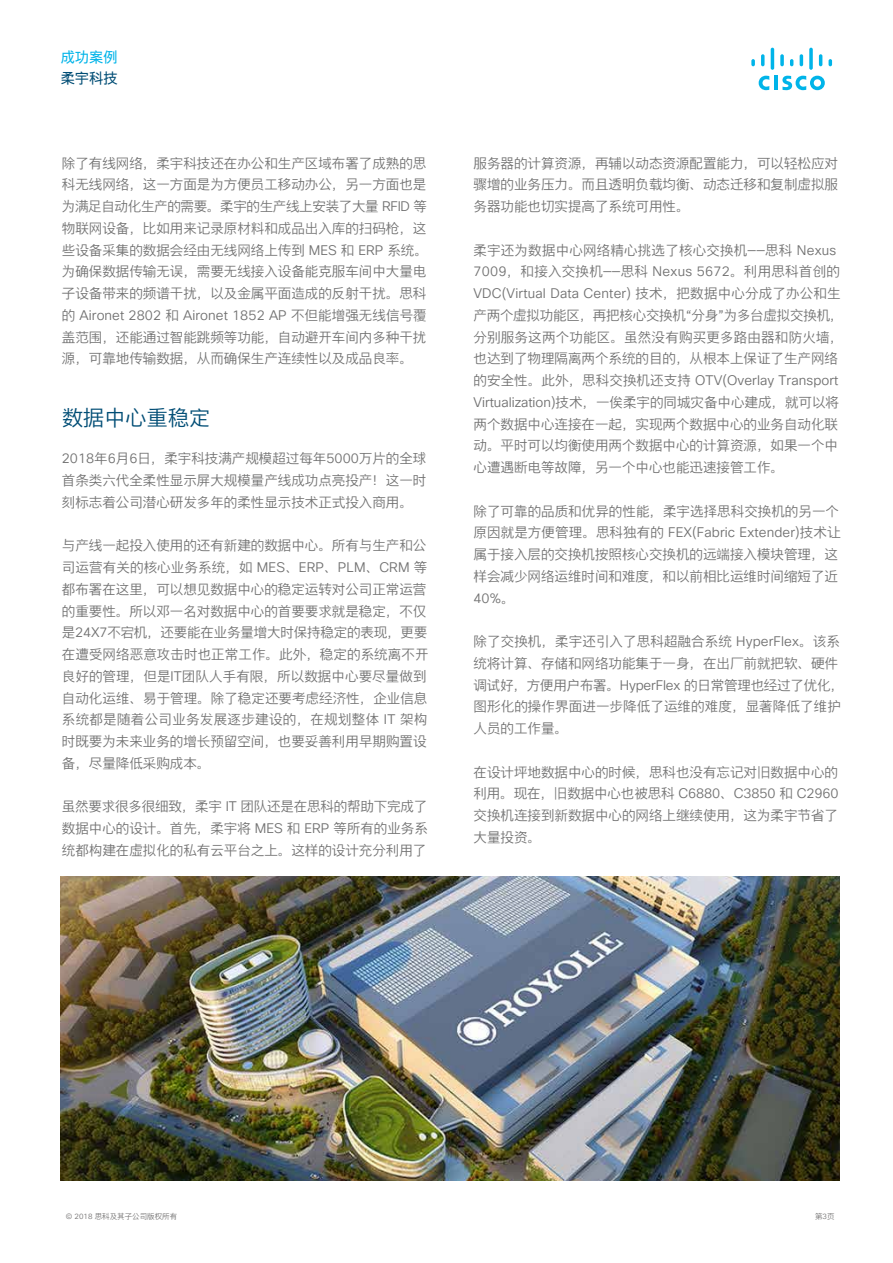
<style>
.page{position:relative;width:893px;height:1263px;background:#fff}
.page>*{position:absolute;margin:0;border:0;box-sizing:border-box;transform-origin:0 0}
.t1{font:21px "Cisco Sans CHS Light";letter-spacing:.01em;color:#004d75}
.t2{font:14.25px "Cisco Sans CHS";color:#00b4e9}
.t3{font:14.25px "Cisco Sans CHS";color:#004d75}
.t4{font:13.5px/21.8px "Cisco Sans CHS Light";color:#717171;text-align:justify}
.t5{font:7.5px "Cisco Sans CHS Light";color:#727171}
</style>
<div class="page">
<img style="left:61px;top:876px;width:778px;height:304px">
<hr style="left:774px;top:76px;width:4px;height:14px;background:#00b4e9">
<svg style="left:759px;top:76px;width:10px;height:14px"></svg>
<svg style="left:782px;top:76px;width:43px;height:14px"></svg>
<svg style="left:751px;top:59px;width:4px;height:7px"></svg>
<svg style="left:761px;top:54px;width:3px;height:12px"></svg>
<hr style="left:771px;top:48px;width:3px;height:22px;background:#00b4e9;border-radius:2px">
<svg style="left:780px;top:54px;width:4px;height:12px"></svg>
<svg style="left:790px;top:59px;width:3px;height:7px"></svg>
<svg style="left:800px;top:54px;width:3px;height:12px"></svg>
<svg style="left:809px;top:48px;width:4px;height:22px"></svg>
<svg style="left:819px;top:54px;width:3px;height:12px"></svg>
<svg style="left:829px;top:59px;width:3px;height:7px"></svg>
<p class="t2" style="left:61px;top:48px;width:58px">成功案例</p>
<p class="t3" style="left:61px;top:68px;width:58px">柔宇科技</p>
<p class="t4" style="left:62px;top:152px;width:368px">除了有线网络，柔宇科技还在办公和生产区域布署了成熟的思科无线网络，这一方面是为方便员工移动办公，另一方面也是为满足自动化生产的需要。柔宇的生产线上安装了大量 RFID 等物联网设备，比如用来记录原材料和成品出入库的扫码枪，这些设备采集的数据会经由无线网络上传到 MES 和 ERP 系统。为确保数据传输无误，需要无线接入设备能克服车间中大量电子设备带来的频谱干扰，以及金属平面造成的反射干扰。思科的 Aironet 2802 和 Aironet 1852 AP 不但能增强无线信号覆盖范围，还能通过智能跳频等功能，自动避开车间内多种干扰源，可靠地传输数据，从而确保生产连续性以及成品良率。</p>
<p class="t4" style="left:473px;top:152px;width:366px">服务器的计算资源，再辅以动态资源配置能力，可以轻松应对骤增的业务压力。而且透明负载均衡、动态迁移和复制虚拟服务器功能也切实提高了系统可用性。</p>
<p class="t4" style="left:473px;top:239px;width:371px;text-align:left">柔宇还为数据中心网络精心挑选了核心交换机——思科 Nexus 7009，和接入交换机——思科 Nexus 5672。利用思科首创的VDC(Virtual Data Center) 技术，把数据中心分成了办公和生产两个虚拟功能区，再把核心交换机“分身”为多台虚拟交换机，分别服务这两个功能区。虽然没有购买更多路由器和防火墙，也达到了物理隔离两个系统的目的，从根本上保证了生产网络的安全性。此外，思科交换机还支持 OTV(Overlay Transport Virtualization)技术，一俟柔宇的同城灾备中心建成，就可以将两个数据中心连接在一起，实现两个数据中心的业务自动化联动。平时可以均衡使用两个数据中心的计算资源，如果一个中心遭遇断电等故障，另一个中心也能迅速接管工作。</p>
<p class="t4" style="left:473px;top:500px;width:369px;text-align:left">除了可靠的品质和优异的性能，柔宇选择思科交换机的另一个原因就是方便管理。思科独有的 FEX(Fabric Extender)技术让属于接入层的交换机按照核心交换机的远端接入模块管理，这样会减少网络运维时间和难度，和以前相比运维时间缩短了近<br>40%。</p>
<p class="t4" style="left:473px;top:630px;width:372px;text-align:left">除了交换机，柔宇还引入了思科超融合系统 HyperFlex。该系统将计算、存储和网络功能集于一身，在出厂前就把软、硬件调试好，方便用户布署。HyperFlex 的日常管理也经过了优化，图形化的操作界面进一步降低了运维的难度，显著降低了维护人员的工作量。</p>
<p class="t4" style="left:473px;top:761px;width:367px">在设计坪地数据中心的时候，思科也没有忘记对旧数据中心的利用。现在，旧数据中心也被思科 C6880、C3850 和 C2960交换机连接到新数据中心的网络上继续使用，这为柔宇节省了大量投资。</p>
<h1 class="t1" style="left:62px;top:404px;width:150px">数据中心重稳定</h1>
<p class="t4" style="left:62px;top:448px;width:366px">2018年6月6日，柔宇科技满产规模超过每年5000万片的全球首条类六代全柔性显示屏大规模量产线成功点亮投产！这一时刻标志着公司潜心研发多年的柔性显示技术正式投入商用。</p>
<p class="t4" style="left:62px;top:535px;width:368px;text-align:left">与产线一起投入使用的还有新建的数据中心。所有与生产和公司运营有关的核心业务系统，如 MES、ERP、PLM、CRM 等都布署在这里，可以想见数据中心的稳定运转对公司正常运营的重要性。所以邓一名对数据中心的首要要求就是稳定，不仅是24X7不宕机，还要能在业务量增大时保持稳定的表现，更要在遭受网络恶意攻击时也正常工作。此外，稳定的系统离不开良好的管理，但是IT团队人手有限，所以数据中心要尽量做到自动化运维、易于管理。除了稳定还要考虑经济性，企业信息系统都是随着公司业务发展逐步建设的，在规划整体 IT 架构时既要为未来业务的增长预留空间，也要妥善利用早期购置设备，尽量降低采购成本。</p>
<p class="t4" style="left:62px;top:796px;width:368px">虽然要求很多很细致，柔宇 IT 团队还是在思科的帮助下完成了数据中心的设计。首先，柔宇将 MES 和 ERP 等所有的业务系统都构建在虚拟化的私有云平台之上。这样的设计充分利用了</p>
<p class="t5" style="left:66px;top:1211px;width:113px">© 2018 思科及其子公司版权所有</p>
<p class="t5" style="left:815px;top:1211px;width:21px">第3页</p>
</div>
